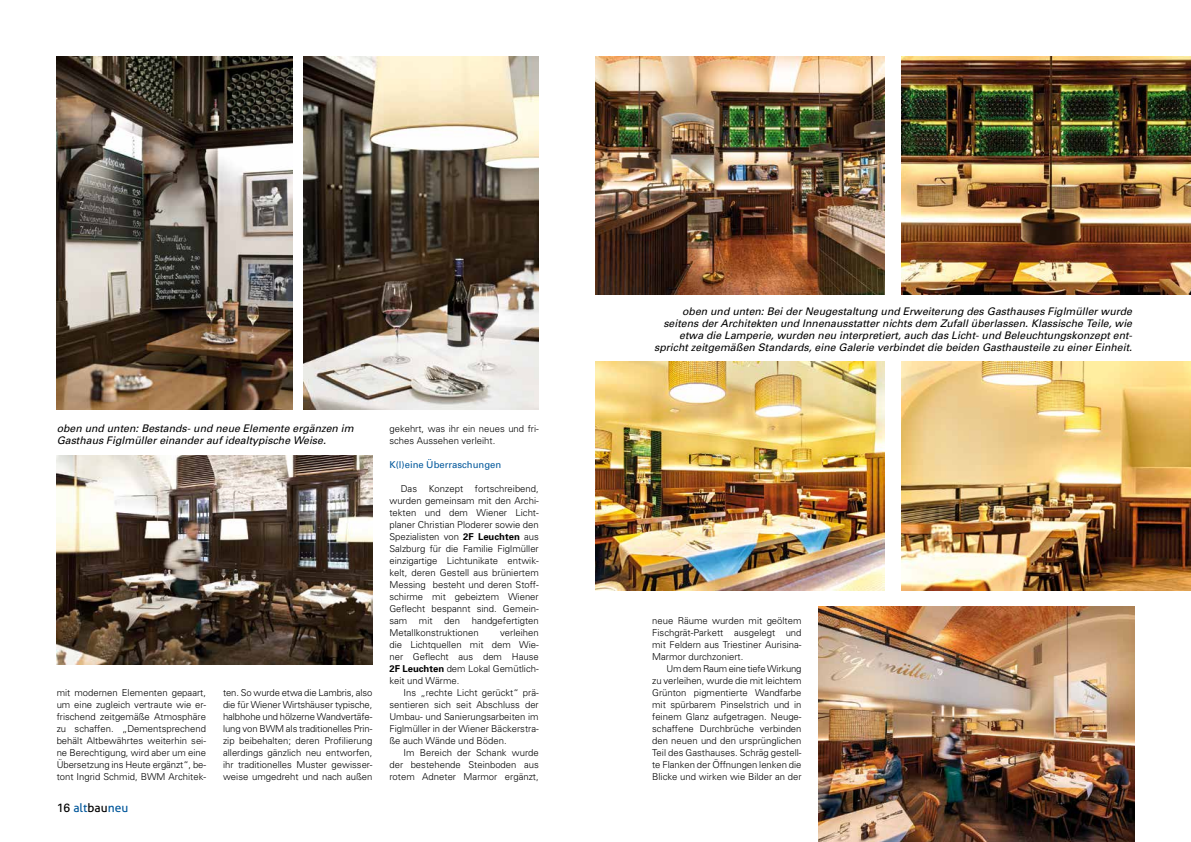
<style>
.page{position:relative;width:1191px;height:842px;background:#fff}
.page>*{position:absolute;margin:0;border:0;box-sizing:border-box;transform-origin:0 0}
.t1{font:12px "Aller";color:#00579b}
.t2{font:italic 10.5px/12px "Univers";color:#000}
.t3{font:300 9.5px/12px "Univers";color:#000;text-align:justify}
.t4{font:9.5px "Univers";color:#00579b}
.s1{font-family:"Univers";color:#000}
.s2{color:#000}
.s3{font-weight:700}
</style>
<div class="page">
<img style="left:57px;top:57px;width:235px;height:353px">
<img style="left:57px;top:455px;width:315px;height:210px">
<img style="left:595px;top:57px;width:289px;height:238px">
<img style="left:901px;top:57px;width:290px;height:238px">
<img style="left:595px;top:361px;width:289px;height:230px">
<img style="left:901px;top:361px;width:290px;height:230px">
<img style="left:303px;top:57px;width:236px;height:353px">
<img style="left:818px;top:606px;width:316px;height:236px">
<p class="t2" style="left:57px;top:422px;width:298px">oben und unten: Bestands- und neue Elemente ergänzen im<br>Gasthaus Figlmüller einander auf idealtypische Weise.</p>
<p class="t3" style="left:57px;top:686px;width:151px">mit modernen Elementen gepaart, um eine zugleich vertraute wie er&shy;frischend zeitgemäße Atmosphäre zu schaffen. „Dementsprechend behält Altbewährtes weiterhin sei&shy;ne Berechtigung, wird aber um eine Übersetzung ins Heute ergänzt“, be&shy;tont Ingrid Schmid, BWM Architek-</p>
<p class="t3" style="left:223px;top:686px;width:151px">ten. So wurde etwa die Lambris, also die für Wiener Wirtshäuser typische, halbhohe und hölzerne Wandvertäfe&shy;lung von BWM als traditionelles Prin&shy;zip beibehalten; deren Profilierung allerdings gänzlich neu entworfen, ihr traditionelles Muster gewisser&shy;weise umgedreht und nach außen</p>
<p class="t1" style="left:57px;top:801px;width:73px"><span class="s1">16</span> alt<span class="s2">bau</span> neu</p>
<p class="t3" style="left:389px;top:422px;width:151px">gekehrt, was ihr ein neues und fri&shy;sches Aussehen verleiht.</p>
<p class="t4" style="left:389px;top:459px;width:113px">K(l)eine Überraschungen</p>
<p class="t3" style="left:389px;top:482px;width:151px;text-indent:11px">Das Konzept fortschreibend, wurden gemeinsam mit den Archi&shy;tekten und dem Wiener Licht&shy;planer Christian Ploderer sowie den Spezialisten von <span class="s3">2F Leuchten</span> aus Salzburg für die Familie Figlmüller einzigartige Lichtunikate entwik&shy;kelt, deren Gestell aus brüniertem Messing besteht und deren Stoff&shy;schirme mit gebeiztem Wiener Geflecht bespannt sind. Gemein&shy;sam mit den handgefertigten Metallkonstruktionen</p>
<p class="t3" style="left:389px;top:626px;width:151px;text-indent:111px">verleihen die Lichtquellen mit dem Wie&shy;ner Geflecht aus dem Hause <span class="s3">2F Leuchten</span> dem Lokal Gemütlich&shy;keit und Wärme.</p>
<p class="t3" style="left:389px;top:686px;width:151px;text-indent:14px">Ins „rechte Licht gerückt“ prä&shy;sentieren sich seit Abschluss der Umbau- und Sanierungsarbeiten im Figlmüller in der Wiener Bäckerstra&shy;ße auch Wände und Böden.</p>
<p class="t3" style="left:389px;top:746px;width:151px;text-indent:14px">Im Bereich der Schank wurde der bestehende Steinboden aus rotem Adneter Marmor ergänzt,</p>
<p class="t2" style="left:654px;top:305px;width:480px;text-align:right">oben und unten: Bei der Neugestaltung und Erweiterung des Gasthauses Figlmüller wurde seitens der Architekten und Innenausstatter nichts dem Zufall überlassen. Klassische Teile, wie etwa die Lamperie, wurden neu interpretiert, auch das Licht- und Beleuchtungskonzept ent&shy;spricht zeitgemäßen Standards, eine Galerie verbindet die beiden Gasthausteile zu einer Einheit.</p>
<p class="t3" style="left:652px;top:614px;width:151px">neue Räume wurden mit geöltem Fischgrät-Parkett ausgelegt und mit Feldern aus Triestiner Aurisina-Marmor durchzoniert.</p>
<p class="t3" style="left:652px;top:662px;width:151px;text-indent:14px">Um dem Raum eine tiefe Wirkung zu verleihen, wurde die mit leichtem Grünton pigmentierte Wandfarbe mit spürbarem Pinselstrich und in feinem Glanz aufgetragen. Neuge&shy;schaffene Durchbrüche verbinden den neuen und den ursprünglichen Teil des Gasthauses. Schräg gestell&shy;te Flanken der Öffnungen lenken die Blicke und wirken wie Bilder an der</p>
</div>
